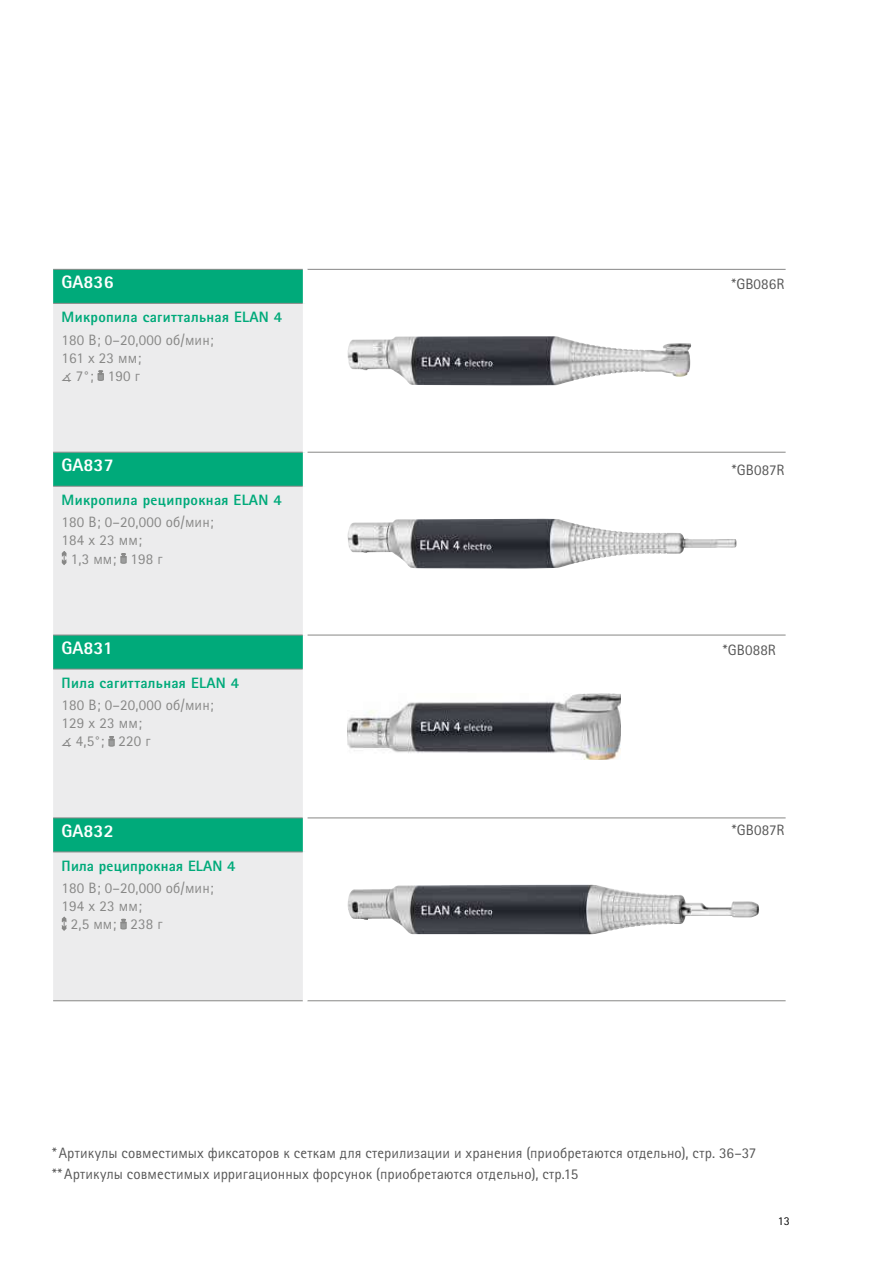
<style>
.page{position:relative;width:893px;height:1263px;background:#fff}
.page>*{position:absolute;margin:0;border:0;box-sizing:border-box;transform-origin:0 0}
.t1{font:800 18px "Rotis Sans Serif Pro Cyr";color:#fff}
.t2{font:15px/21px "Rotis Sans Serif Pro Cyr";letter-spacing:.01em;color:#565656}
.t3{font:15px/18px "Rotis Sans Serif Pro Cyr";letter-spacing:.01em;color:#878786}
.t4{font:800 15px "Rotis Sans Serif Pro Cyr";letter-spacing:.02em;color:#00aa7a}
.t5{font:12px "Rotis Sans Serif Pro Cyr";color:#000}
.s1{font-family:"STIX General"}
</style>
<div class="page">
<div style="left:53px;top:270px;width:250px;height:33px;background:#00aa7a"></div>
<svg style="left:53px;top:304px;width:250px;height:696px;background:#cae2dc"></svg>
<hr style="left:307px;top:269px;width:479px;height:1px;background:#878786">
<hr style="left:307px;top:452px;width:479px;height:1px;background:#878786">
<hr style="left:307px;top:635px;width:479px;height:1px;background:#878786">
<hr style="left:307px;top:817px;width:479px;height:1px;background:#878786">
<hr style="left:307px;top:1000px;width:479px;height:1px;background:#878786">
<hr style="left:53px;top:269px;width:250px;height:1px;background:#878786">
<hr style="left:53px;top:452px;width:250px;height:1px;background:#878786">
<hr style="left:53px;top:635px;width:250px;height:1px;background:#878786">
<hr style="left:53px;top:817px;width:250px;height:1px;background:#878786">
<hr style="left:53px;top:1000px;width:250px;height:1px;background:#878786">
<hr style="left:53px;top:303px;width:250px;height:1px;background:#878786">
<hr style="left:53px;top:486px;width:250px;height:1px;background:#878786">
<hr style="left:53px;top:669px;width:250px;height:1px;background:#878786">
<hr style="left:53px;top:851px;width:250px;height:1px;background:#878786">
<img style="left:348px;top:336px;width:343px;height:49px">
<svg style="left:98px;top:370px;width:6px;height:11px"></svg>
<img style="left:347px;top:519px;width:389px;height:49px">
<svg style="left:62px;top:551px;width:5px;height:14px"></svg>
<svg style="left:121px;top:553px;width:5px;height:10px"></svg>
<img style="left:348px;top:693px;width:273px;height:67px">
<svg style="left:109px;top:736px;width:5px;height:10px"></svg>
<img style="left:347px;top:884px;width:412px;height:50px">
<svg style="left:62px;top:917px;width:5px;height:14px"></svg>
<svg style="left:121px;top:919px;width:5px;height:10px"></svg>
<p class="t1" style="left:62px;top:271px;width:54px">GA836</p>
<p class="t4" style="left:62px;top:308px;width:222px">Микропила сагиттальная ELAN 4</p>
<p class="t3" style="left:62px;top:331px;width:154px">180 В; 0–20,000 об/мин;<br>161 x 23 мм;<br><span class="s1">∡</span> 7°; 190 г</p>
<p class="t1" style="left:62px;top:453px;width:54px">GA837</p>
<p class="t4" style="left:62px;top:491px;width:222px">Микропила реципрокная ELAN 4</p>
<p class="t3" style="left:62px;top:513px;width:154px">180 В; 0–20,000 об/мин;</p>
<p class="t3" style="left:62px;top:531px;width:82px">184 x 23 мм;</p>
<p class="t3" style="left:71px;top:549px;width:93px">1,3 мм; 198 г</p>
<p class="t1" style="left:62px;top:636px;width:53px">GA831</p>
<p class="t4" style="left:62px;top:673px;width:179px">Пила сагиттальная ELAN 4</p>
<p class="t3" style="left:62px;top:696px;width:154px">180 В; 0–20,000 об/мин;<br>129 x 23 мм;<br><span class="s1">∡</span> 4,5°; 220 г</p>
<p class="t1" style="left:62px;top:819px;width:54px">GA832</p>
<p class="t4" style="left:62px;top:856px;width:175px">Пила реципрокная ELAN 4</p>
<p class="t3" style="left:62px;top:879px;width:154px">180 В; 0–20,000 об/мин;</p>
<p class="t3" style="left:62px;top:897px;width:82px">194 x 23 мм;</p>
<p class="t3" style="left:71px;top:915px;width:93px">2,5 мм; 238 г</p>
<p class="t2" style="left:731px;top:273px;width:55px">*GB086R</p>
<p class="t2" style="left:732px;top:460px;width:54px">*GB087R</p>
<p class="t2" style="left:723px;top:639px;width:55px">*GB088R</p>
<p class="t2" style="left:732px;top:819px;width:54px">*GB087R</p>
<p class="t2" style="left:52px;top:1143px;width:706px">*Артикулы совместимых фиксаторов к сеткам для стерилизации и хранения (приобретаются отдельно), стр. 36–37 **Артикулы совместимых ирригационных форсунок (приобретаются отдельно), стр.15</p>
<p class="t5" style="left:778px;top:1213px;width:13px">13</p>
</div>
